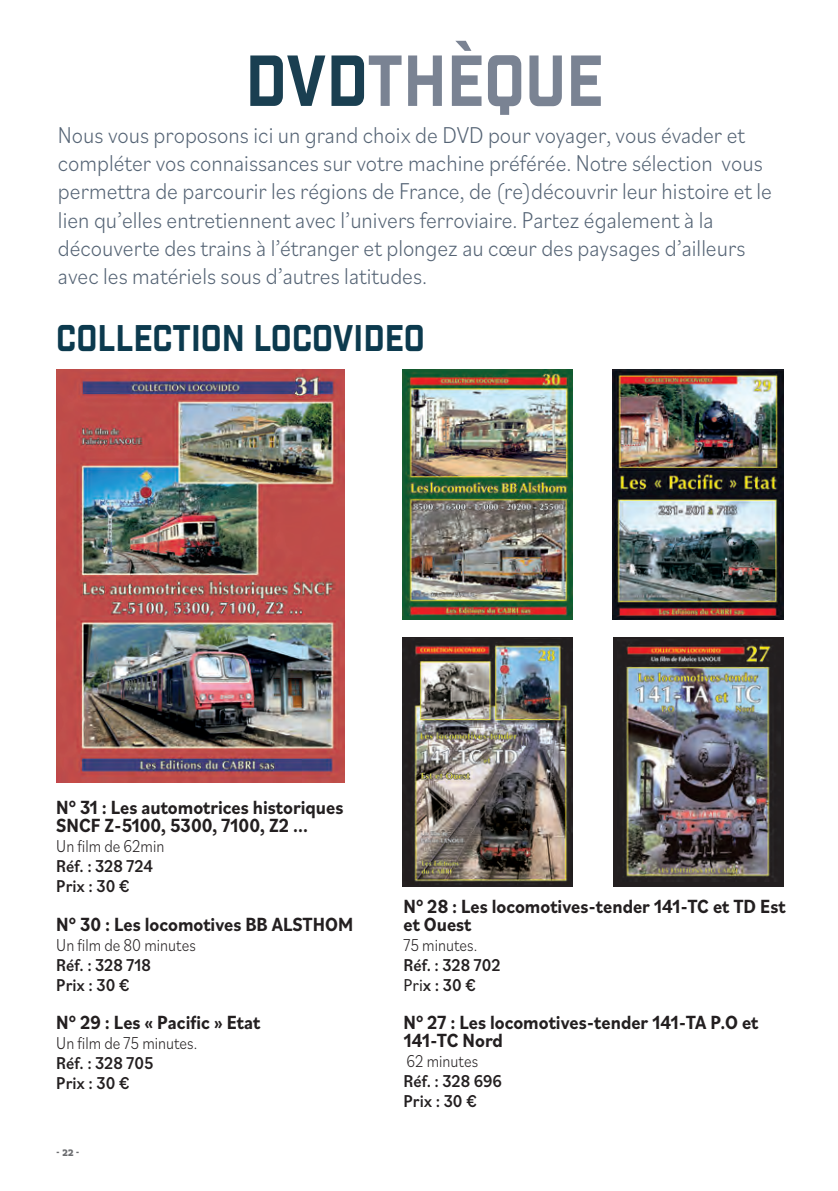
<style>
.page{position:relative;width:838px;height:1191px;background:#fff}
.page>*{position:absolute;margin:0;border:0;box-sizing:border-box;transform-origin:0 0}
.t1{font:70px "Industry Inc Base";color:#7a8393;scale:.9 1}
.t2{font:36px "Industry Inc Base";color:#0c3a4e;scale:.9 1}
.t3{font:300 24px/28px "Bilo";color:#556475;scale:.9 1}
.t4{font:700 20px/18px "Bilo";color:#231f20;scale:.9 1}
.t5{font:500 18px/20px "Bilo";color:#231f20;scale:.9 1}
.t6{font:300 18px "Bilo";color:#231f20;scale:.85 1}
.t7{font:700 12px "Vista Slab OTCE";color:#6c6d70}
.s1{color:#1a3f51}
.s2{font-weight:400}
</style>
<div class="page">
<img style="left:402px;top:370px;width:170px;height:249px">
<div style="left:613px;top:637px;width:170px;height:249px;background:#231f20"></div>
<img style="left:626px;top:644px;width:148px;height:237px">
<img style="left:56px;top:370px;width:289px;height:412px">
<img style="left:613px;top:370px;width:170px;height:249px">
<img style="left:402px;top:638px;width:170px;height:247px">
<h1 class="t1" style="left:245px;top:39px;width:400px"><span class="s1">DVD</span>THÈQUE</h1>
<p class="t3" style="left:58px;top:120px;width:795px">Nous vous proposons ici un grand choix de DVD pour voyager, vous évader et compléter vos connaissances sur votre machine préférée. Notre sélection vous permettra de parcourir les régions de France, de (re)découvrir leur histoire et le lien qu’elles entretiennent avec l’univers ferroviaire. Partez également à la découverte des trains à l’étranger et plongez au cœur des paysages d’ailleurs avec les matériels sous d’autres latitudes.</p>
<h2 class="t2" style="left:56px;top:316px;width:411px">COLLECTION LOCOVIDEO</h2>
<p class="t4" style="left:56px;top:798px;width:321px">N° 31 : Les automotrices historiques<br>SNCF Z-5100, 5300, 7100, Z2 ...</p>
<p class="t6" style="left:56px;top:834px;width:129px">Un film de 62min</p>
<p class="t5" style="left:56px;top:855px;width:109px">Réf. : 328 724<br>Prix : 30 €</p>
<p class="t4" style="left:56px;top:914px;width:331px">N° 30 : Les locomotives BB ALSTHOM</p>
<p class="t6" style="left:56px;top:932px;width:166px">Un film de 80 minutes</p>
<p class="t5" style="left:56px;top:953px;width:107px">Réf. : 328 718<br>Prix : 30 €</p>
<p class="t4" style="left:56px;top:1012px;width:228px">N° 29 : Les « Pacific » Etat</p>
<p class="t6" style="left:56px;top:1030px;width:167px">Un film de 75 minutes.</p>
<p class="t5" style="left:56px;top:1051px;width:110px">Réf. : 328 705<br>Prix : 30 €</p>
<p class="t7" style="left:57px;top:1144px;width:24px">- 22 -</p>
<p class="t4" style="left:403px;top:896px;width:426px">N° 28 : Les locomotives-tender 141-TC et TD Est et Ouest</p>
<p class="t6" style="left:403px;top:932px;width:88px">75 minutes.</p>
<p class="t5" style="left:403px;top:954px;width:109px">Réf. : 328 702<br><span class="s2">Pri</span>x : 30 €</p>
<p class="t4" style="left:403px;top:1012px;width:396px">N° 27 : Les locomotives-tender 141-TA P.O et<br>141-TC Nord</p>
<p class="t6" style="left:407px;top:1048px;width:86px">62 minutes</p>
<p class="t5" style="left:403px;top:1070px;width:111px">Réf. : 328 696<br>Prix : 30 €</p>
</div>
